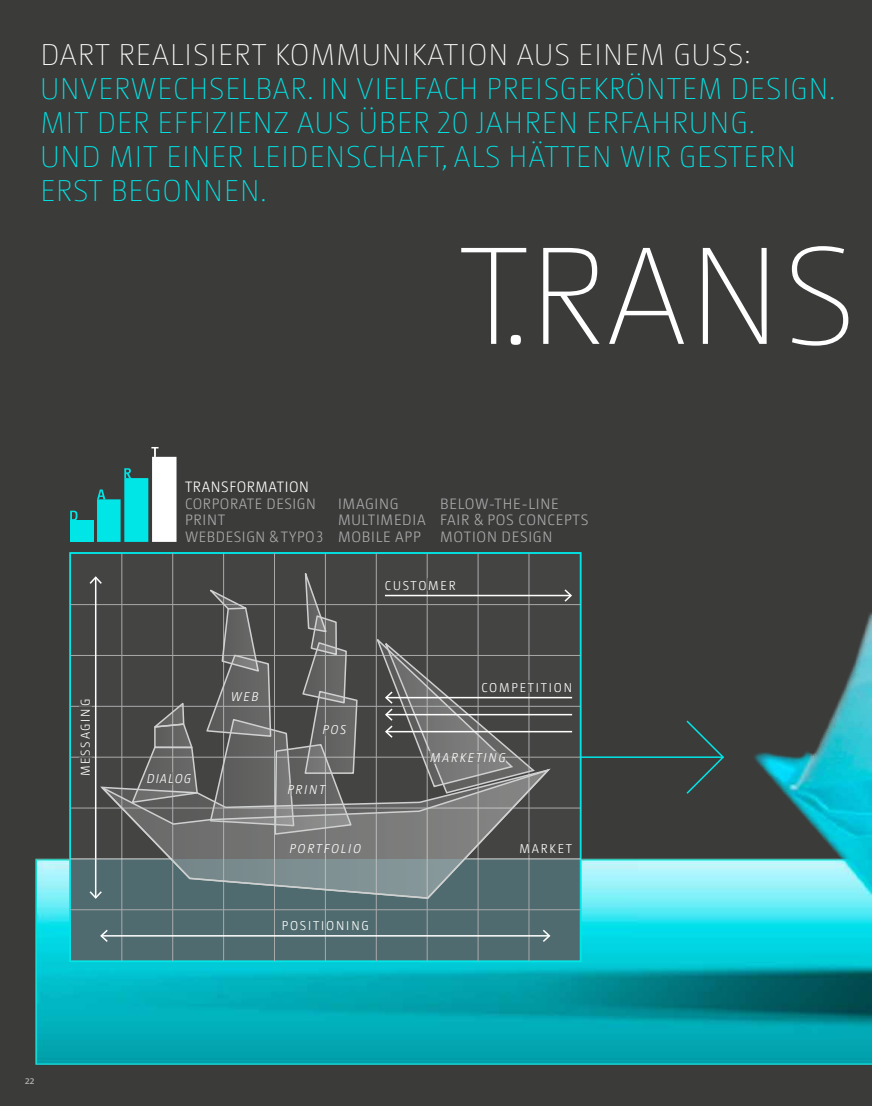
<style>
.page{position:relative;width:872px;height:1106px;background:#3b3b3a}
.page>*{position:absolute;margin:0;border:0;box-sizing:border-box;transform-origin:0 0}
.t1{font:200 138px "Camingo";color:#fff}
.t2{font:200 30px/34px "Camingo";letter-spacing:.035em;color:#00e6e7;scale:.96 1}
.t3{font:200 30px "Camingo";letter-spacing:.035em;color:#00e6e7}
.t4{font:200 30px "Camingo";letter-spacing:.035em;color:#fff}
.t5{font:300 15px/16.5px "Camingo";letter-spacing:.05em;color:#a9aaaa}
.t6{font:300 15px/16.5px "Camingo";letter-spacing:.05em;color:#a9aaaa;scale:.95 1}
.t7{font:300 15px "Camingo";letter-spacing:.045em;color:#fff;scale:.95 1}
.t8{font:300 12.75px "Camingo";letter-spacing:.15em;color:#fff;scale:.95 1}
.t9{font:italic 300 12.75px "Camingo";letter-spacing:.15em;color:#fff;scale:.95 1}
.t10{font:10.5px "Camingo";color:#b1b2b3;scale:.95 1}
</style>
<div class="page">
<img style="left:35px;top:456px;width:837px;height:609px">
<svg style="left:70px;top:510px;width:7px;height:10px"></svg>
<svg style="left:97px;top:447px;width:79px;height:95px"></svg>
<div style="left:70px;top:520px;width:23px;height:22px;background:#00e6e7"></div>
<svg style="left:72px;top:555px;width:506px;height:404px;fill:#444443"></svg>
<div style="left:69px;top:552px;width:512px;height:410px;border:2px solid #00e6e7"></div>
<hr style="left:121px;top:554px;width:1px;height:406px;background:#a9aaaa">
<hr style="left:172px;top:554px;width:1px;height:406px;background:#a9aaaa">
<hr style="left:223px;top:554px;width:1px;height:406px;background:#a9aaaa">
<hr style="left:274px;top:554px;width:1px;height:406px;background:#a9aaaa">
<hr style="left:325px;top:554px;width:1px;height:406px;background:#a9aaaa">
<hr style="left:376px;top:554px;width:1px;height:406px;background:#a9aaaa">
<hr style="left:427px;top:554px;width:1px;height:406px;background:#a9aaaa">
<hr style="left:478px;top:554px;width:1px;height:406px;background:#a9aaaa">
<hr style="left:528px;top:554px;width:1px;height:406px;background:#a9aaaa">
<hr style="left:71px;top:604px;width:509px;height:1px;background:#a9aaaa">
<hr style="left:71px;top:655px;width:509px;height:1px;background:#a9aaaa">
<hr style="left:71px;top:706px;width:509px;height:1px;background:#a9aaaa">
<hr style="left:71px;top:756px;width:509px;height:1px;background:#a9aaaa">
<hr style="left:71px;top:807px;width:509px;height:1px;background:#a9aaaa">
<hr style="left:465px;top:858px;width:115px;height:1px;background:#dadada">
<hr style="left:71px;top:909px;width:509px;height:1px;background:#a9aaaa">
<svg style="left:205px;top:572px;width:154px;height:195px"></svg>
<svg style="left:131px;top:700px;width:68px;height:67px"></svg>
<svg style="left:96px;top:767px;width:457px;height:132px"></svg>
<hr style="left:580px;top:756px;width:143px;height:2px;background:#00e6e7">
<svg style="left:685px;top:719px;width:40px;height:76px"></svg>
<hr style="left:101px;top:935px;width:448px;height:1px;background:#fff">
<svg style="left:99px;top:928px;width:10px;height:15px"></svg>
<svg style="left:541px;top:928px;width:10px;height:15px"></svg>
<hr style="left:95px;top:577px;width:1px;height:320px;background:#fff">
<svg style="left:88px;top:889px;width:15px;height:11px"></svg>
<svg style="left:88px;top:575px;width:15px;height:10px"></svg>
<div style="left:79px;top:697px;width:12px;height:81px;background:#444443"></div>
<div style="left:278px;top:918px;width:94px;height:13px;background:#506b6f"></div>
<div style="left:278px;top:842px;width:94px;height:13px;background:#777"></div>
<div style="left:487px;top:842px;width:85px;height:13px;background:#444443"></div>
<svg style="left:285px;top:782px;width:42px;height:13px"></svg>
<div style="left:145px;top:772px;width:47px;height:13px;background:#626262"></div>
<hr style="left:386px;top:731px;width:186px;height:1px;background:#fff">
<hr style="left:386px;top:714px;width:186px;height:1px;background:#fff">
<hr style="left:386px;top:697px;width:186px;height:1px;background:#fff">
<svg style="left:375px;top:637px;width:161px;height:157px"></svg>
<hr style="left:385px;top:595px;width:186px;height:1px;background:#fff">
<svg style="left:563px;top:588px;width:10px;height:15px"></svg>
<div style="left:480px;top:680px;width:92px;height:13px;background:#444443"></div>
<div style="left:385px;top:578px;width:76px;height:13px;background:#444443"></div>
<div style="left:429px;top:751px;width:77px;height:13px;background:#7c7d7c"></div>
<div style="left:227px;top:689px;width:34px;height:13px;background:#636362"></div>
<div style="left:317px;top:723px;width:34px;height:13px;background:#636362"></div>
<hr style="left:71px;top:858px;width:100px;height:1px;background:#dadada">
<p class="t4" style="left:40px;top:38px;width:18px">DART</p>
<p class="t4" style="left:118px;top:38px;width:633px">REALISIERT KOMMUNIKATION AUS EINEM GUSS:</p>
<p class="t2" style="left:40px;top:72px;width:346px">U NVERWECHSELBAR. IN VIELFACH</p>
<p class="t2" style="left:486px;top:72px;width:365px">PREISGEKRÖNTEM DESIGN.</p>
<p class="t3" style="left:40px;top:106px;width:132px">MIT DER EFFIZIEN</p>
<p class="t3" style="left:274px;top:106px;width:103px">Z AUS ÜBER</p>
<p class="t3" style="left:438px;top:106px;width:319px">20 JAHREN ERFAHRUNG.</p>
<p class="t3" style="left:40px;top:140px;width:142px">UND MIT EINER</p>
<p class="t2" style="left:40px;top:140px;width:788px;text-indent:211px">LEIDENSCHAFT, ALS HÄTTEN WIR GESTERN<br>ERST BEGONNEN.</p>
<h1 class="t1" style="left:459px;top:218px;width:398px">T.RANS</h1>
<p class="t7" style="left:185px;top:478px;width:132px">TRANSFORMATION</p>
<p class="t6" style="left:185px;top:495px;width:147px">CORPORATE DESIGN<br>PRINT<br>WEBDESIGN &amp; TYPO3</p>
<p class="t5" style="left:440px;top:495px;width:150px">BELOW-THE-LINE<br>FAIR &amp; POS CONCEPTS<br>MOTION DESIGN</p>
<p class="t5" style="left:338px;top:495px;width:89px">IMAGING<br>MULTIMEDIA<br>MOBILE APP</p>
<p class="t8" style="left:78px;top:776px;width:80px;rotate:-90deg">MESSAGING</p>
<p class="t9" style="left:147px;top:771px;width:48px">DIALOG</p>
<p class="t8" style="left:385px;top:578px;width:10px">CUSTO</p>
<p class="t8" style="left:428px;top:578px;width:22px">MER</p>
<p class="t9" style="left:231px;top:688px;width:31px">WEB</p>
<p class="t9" style="left:322px;top:722px;width:27px">POS</p>
<p class="t9" style="left:287px;top:782px;width:41px">PRINT</p>
<p class="t8" style="left:481px;top:680px;width:41px">COMPETITION</p>
<p class="t9" style="left:430px;top:750px;width:81px">MARKETING</p>
<p class="t9" style="left:289px;top:841px;width:77px">PORTFOLIO</p>
<p class="t8" style="left:519px;top:841px;width:23px">MARKET</p>
<p class="t8" style="left:282px;top:918px;width:10px">POSITIONING</p>
<p class="t10" style="left:25px;top:1074px;width:11px">22</p>
</div>
